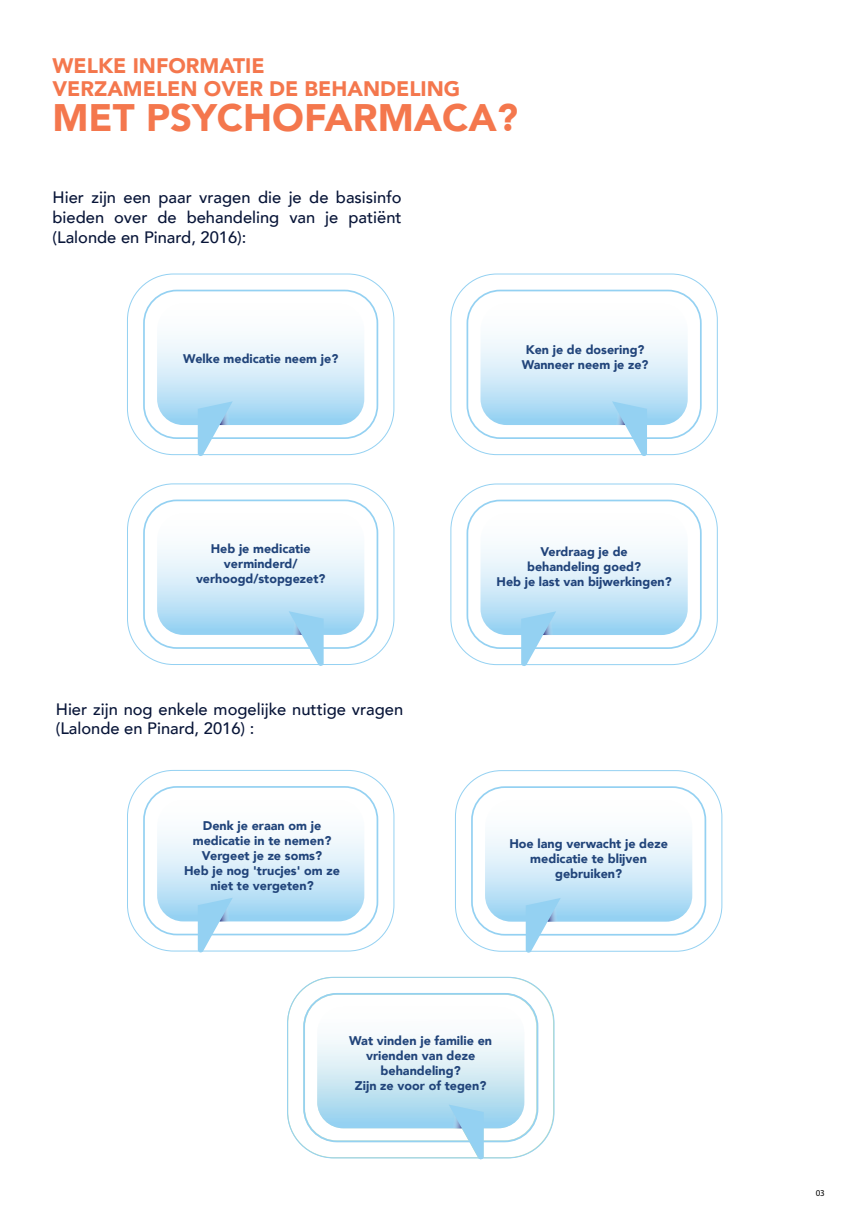
<style>
.page{position:relative;width:861px;height:1218px;background:#fff}
.page>*{position:absolute;margin:0;border:0;box-sizing:border-box;transform-origin:0 0}
.t1{font:900 38.25px "Avenir";color:#f4774d}
.t2{font:900 21px/22.5px "Avenir";color:#f4774d}
.t3{font:500 16.5px/19.8px "Avenir";color:#081538;text-align:justify}
.t4{font:900 12.6px/15.1px "Avenir";color:#21447a;text-align:center}
.t5{font:900 12.52px/15px "Avenir";color:#20437a;text-align:center}
.t6{font:900 12.52px/15px "Avenir";color:#21447a;text-align:center}
.t7{font:9px "Myriad Pro";color:#000001}
</style>
<div class="page">
<img style="left:127px;top:273px;width:268px;height:180px">
<img style="left:134px;top:281px;width:253px;height:166px">
<div style="left:143px;top:289px;width:235px;height:150px;border:2px solid #94d1f2;border-radius:33px"></div>
<svg style="left:157px;top:303px;width:207px;height:153px"></svg>
<img style="left:452px;top:273px;width:266px;height:180px">
<img style="left:458px;top:281px;width:252px;height:166px">
<div style="left:466px;top:289px;width:235px;height:150px;border:2px solid #94d1f2;border-radius:33px"></div>
<svg style="left:480px;top:303px;width:207px;height:153px"></svg>
<img style="left:127px;top:485px;width:268px;height:177px">
<img style="left:134px;top:491px;width:253px;height:166px">
<div style="left:143px;top:499px;width:235px;height:149px;border:2px solid #94d1f2;border-radius:33px"></div>
<svg style="left:157px;top:513px;width:207px;height:153px"></svg>
<img style="left:450px;top:485px;width:268px;height:178px">
<img style="left:458px;top:491px;width:252px;height:166px">
<svg style="left:480px;top:660px;width:207px;height:6px"></svg>
<img style="left:459px;top:501px;width:248px;height:159px">
<img style="left:473px;top:513px;width:220px;height:134px">
<img style="left:127px;top:770px;width:268px;height:179px">
<img style="left:134px;top:777px;width:253px;height:166px">
<div style="left:143px;top:785px;width:235px;height:150px;border:2px solid #94d1f2;border-radius:33px"></div>
<svg style="left:157px;top:799px;width:207px;height:154px"></svg>
<img style="left:455px;top:770px;width:268px;height:179px">
<img style="left:462px;top:777px;width:253px;height:166px">
<div style="left:471px;top:786px;width:235px;height:149px;border:2px solid #94d1f2;border-radius:33px"></div>
<svg style="left:485px;top:800px;width:207px;height:152px"></svg>
<img style="left:252px;top:942px;width:336px;height:11px">
<img style="left:287px;top:978px;width:268px;height:178px">
<img style="left:294px;top:984px;width:253px;height:166px">
<div style="left:303px;top:992px;width:235px;height:149px;border:2px solid #94d1f2;border-radius:33px"></div>
<svg style="left:317px;top:1006px;width:207px;height:154px"></svg>
<h2 class="t2" style="left:52px;top:55px;width:409px">WELKE INFORMATIE<br>VERZAMELEN OVER DE BEHANDELING</h2>
<h1 class="t1" style="left:52px;top:93px;width:467px">MET PSYCHOFARMACA?</h1>
<h3 class="t3" style="left:52px;top:188px;width:350px">Hier zijn een paar vragen die je de basisinfo bieden over de behandeling van je patiënt (Lalonde en Pinard, 2016):</h3>
<p class="t6" style="left:183px;top:351px;width:157px">Welke medicatie neem je?</p>
<p class="t6" style="left:521px;top:343px;width:128px">Ken je de dosering?<br>Wanneer neem je ze?</p>
<p class="t5" style="left:196px;top:541px;width:131px">Heb je medicatie verminderd/ verhoogd/stopgezet?</p>
<p class="t5" style="left:496px;top:544px;width:177px">Verdraag je de<br>behandeling goed?<br>Heb je last van bijwerkingen?</p>
<h3 class="t3" style="left:56px;top:699px;width:349px">Hier zijn nog enkele mogelijke nuttige vragen (Lalonde en Pinard, 2016) :</h3>
<p class="t4" style="left:184px;top:818px;width:157px">Denk je eraan om je medicatie in te nemen?<br>Vergeet je ze soms?<br>Heb je nog 'trucjes' om ze niet te vergeten?</p>
<p class="t4" style="left:509px;top:835px;width:160px">Hoe lang verwacht je deze medicatie te blijven gebruiken?</p>
<p class="t4" style="left:349px;top:1032px;width:144px">Wat vinden je familie en vrienden van deze behandeling?<br>Zijn ze voor of tegen?</p>
<p class="t7" style="left:815px;top:1187px;width:11px">03</p>
</div>
